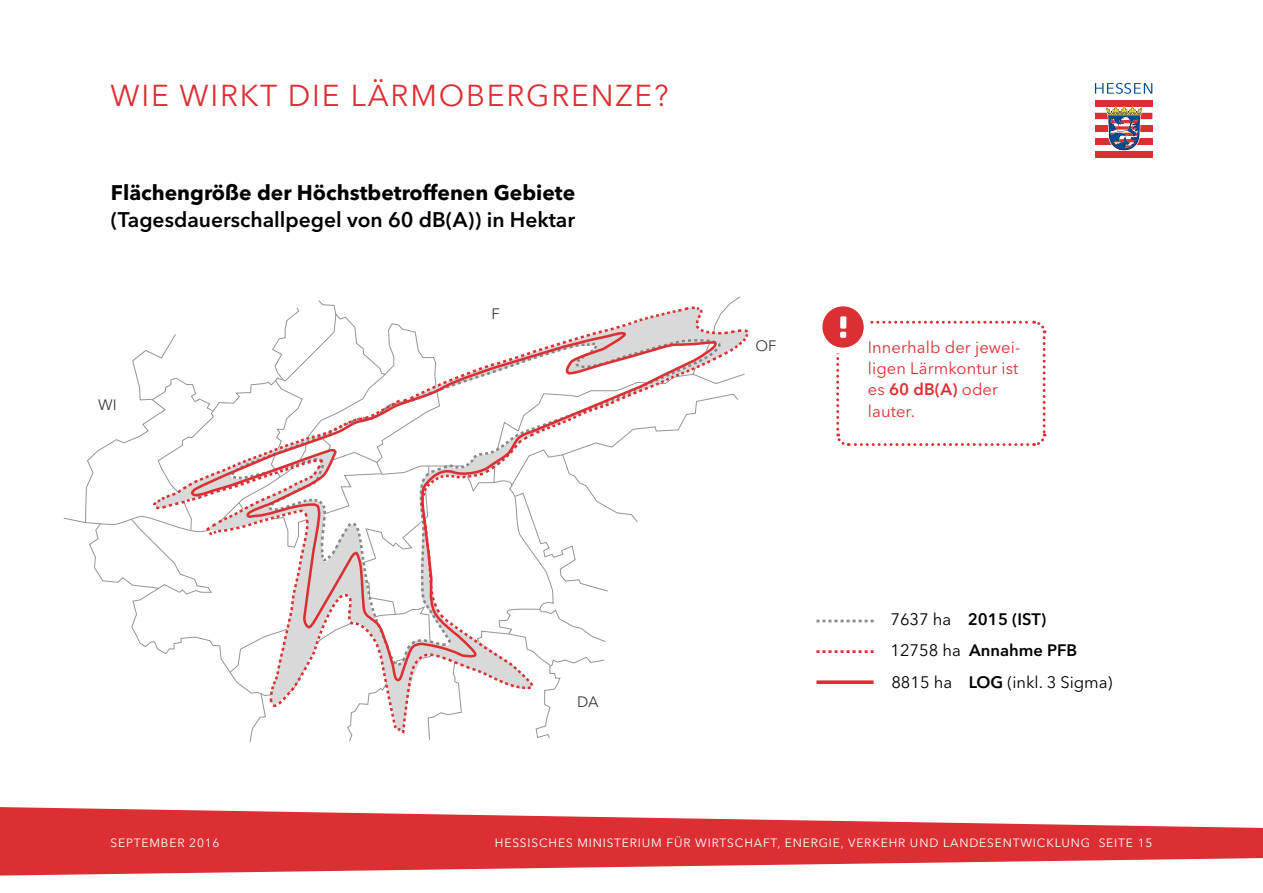
<style>
.page{position:relative;width:1263px;height:893px;background:#fff}
.page>*{position:absolute;margin:0;border:0;box-sizing:border-box;transform-origin:0 0}
.t1{font:30px "Avenir Next LT Pro";letter-spacing:.06em;color:#dc2f34}
.t2{font:600 21px "Avenir Next LT Pro";color:#000}
.t3{font:700 21px "Avenir Next LT Pro";color:#000}
.t4{font:16.5px/21.3px "Avenir Next LT Pro";letter-spacing:.005em;color:#dc2f34}
.t5{font:16.5px/31.5px "Avenir Next LT Pro";color:#000}
.t6{font:15px "Avenir Next LT Pro";color:#3c3c3b}
.t7{font:12px "Avenir Next LT Pro";letter-spacing:.07em;color:#fff}
.s1{font-weight:600}
</style>
<div class="page">
<div style="left:1095px;top:100px;width:57px;height:6px;background:#dc2f34"></div>
<div style="left:1095px;top:113px;width:57px;height:6px;background:#dc2f34"></div>
<div style="left:1095px;top:126px;width:57px;height:6px;background:#dc2f34"></div>
<div style="left:1095px;top:138px;width:57px;height:7px;background:#dc2f34"></div>
<div style="left:1095px;top:151px;width:57px;height:6px;background:#dc2f34"></div>
<svg style="left:1105px;top:106px;width:38px;height:45px"></svg>
<svg style="left:1095px;top:83px;width:57px;height:11px"></svg>
<svg style="left:0;top:807px;width:1263px;height:69px;fill:#dc2f34"></svg>
<svg style="left:816px;top:680px;width:58px;height:4px"></svg>
<svg style="left:816px;top:650px;width:58px;height:3px"></svg>
<svg style="left:816px;top:620px;width:58px;height:2px"></svg>
<svg style="left:822px;top:306px;width:225px;height:140px"></svg>
<div style="left:840px;top:316px;width:6px;height:13px;background:#fff;border-radius:2px"></div>
<svg style="left:63px;top:299px;width:686px;height:444px"></svg>
<h1 class="t1" style="left:111px;top:77px;width:559px">WIE WIRKT DIE LÄRMOBERGRENZE?</h1>
<h2 class="t3" style="left:111px;top:180px;width:466px">Flächengröße der Höchstbetroffenen Gebiete</h2>
<h2 class="t2" style="left:111px;top:207px;width:466px">(Tagesdauerschallpegel von 60 dB(A)) in Hektar</h2>
<p class="t6" style="left:98px;top:396px;width:20px">WI</p>
<p class="t6" style="left:491px;top:305px;width:10px">F</p>
<p class="t6" style="left:577px;top:693px;width:23px">DA</p>
<p class="t6" style="left:755px;top:336px;width:23px">OF</p>
<h3 class="t4" style="left:868px;top:337px;width:154px">Innerhalb der jewei&shy;ligen Lärmkontur ist es <span class="s1">60 dB(A)</span> oder lauter.</h3>
<h3 class="t5" style="left:890px;top:603px;width:224px">7637 ha <span class="s1">2015 (IST)<br></span>12758 ha <span class="s1">Annahme PFB<br></span>8815 ha <span class="s1">LOG</span> (inkl. 3 Sigma)</h3>
<p class="t7" style="left:111px;top:835px;width:111px">SEPTEMBER 2016</p>
<p class="t7" style="left:495px;top:835px;width:659px">HESSISCHES MINISTERIUM FÜR WIRTSCHAFT, ENERGIE, VERKEHR UND LANDESENTWICKLUNG SEITE 15</p>
</div>
